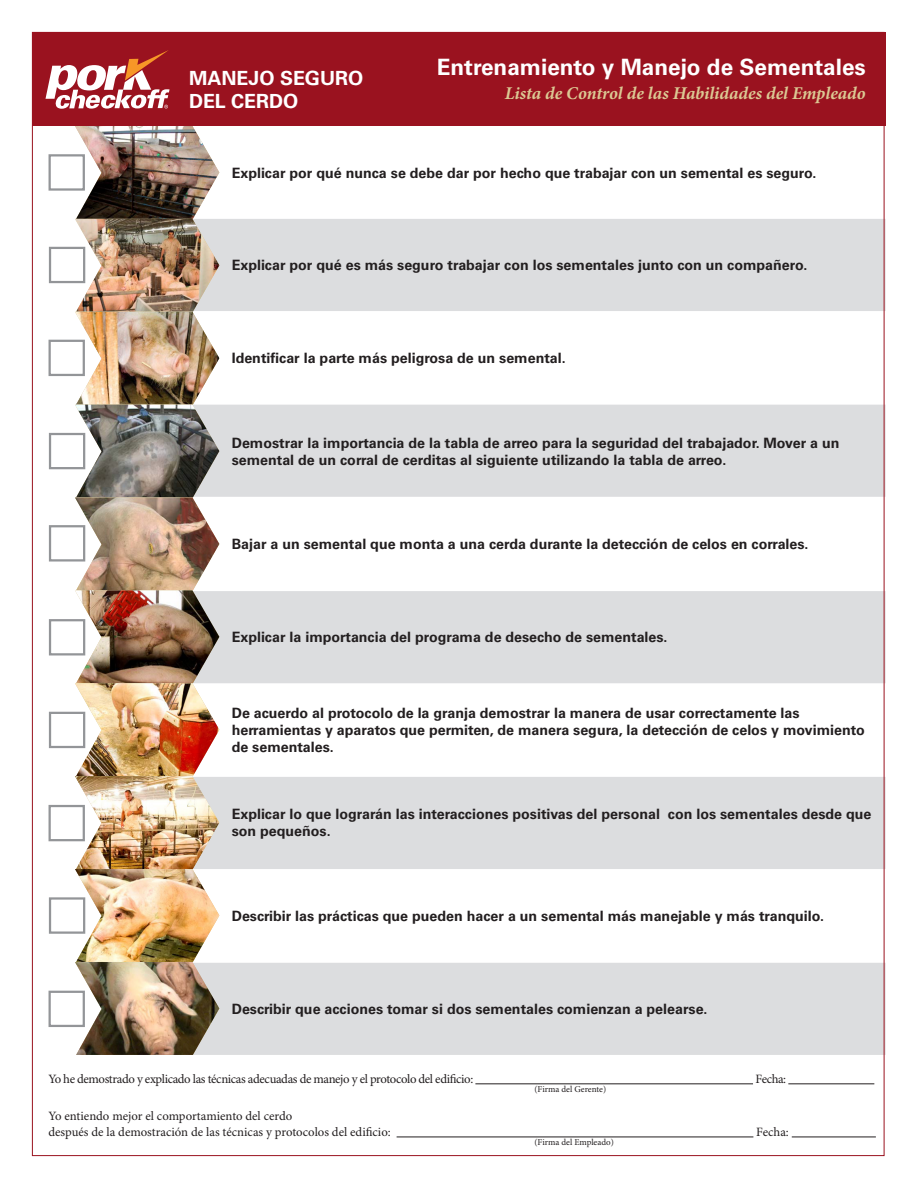
<style>
.page{position:relative;width:918px;height:1188px;background:#fff}
.page>*{position:absolute;margin:0;border:0;box-sizing:border-box;transform-origin:0 0}
.t1{font:700 22.5px "Univers LT Std";color:#fff}
.t2{font:700 19.5px/23.4px "Univers LT Std";color:#fff}
.t3{font:italic 700 18px "Minion Pro";letter-spacing:-.005em;color:#dbc893}
.t4{font:700 14.25px/17.1px "Univers LT Std";color:#231f20}
.t5{font:12.75px/15.3px "Minion Pro";letter-spacing:-.01em;color:#231f20}
.t6{font:12.75px "Minion Pro";letter-spacing:-.03em;color:#231f20}
.t7{font:9px "Minion Pro";color:#231f20}
</style>
<div class="page">
<div style="left:219px;top:219px;width:667px;height:92px;background:#dcdddf"></div>
<div style="left:219px;top:405px;width:667px;height:92px;background:#dcdddf"></div>
<div style="left:219px;top:591px;width:667px;height:92px;background:#dcdddf"></div>
<div style="left:219px;top:777px;width:667px;height:92px;background:#dcdddf"></div>
<div style="left:219px;top:963px;width:667px;height:92px;background:#dcdddf"></div>
<div style="left:32px;top:32px;width:854px;height:94px;background:#9a121f"></div>
<div style="left:49px;top:154px;width:36px;height:37px;border:2px solid #939598"></div>
<div style="left:49px;top:247px;width:36px;height:36px;border:2px solid #939598"></div>
<div style="left:49px;top:340px;width:36px;height:36px;border:2px solid #939598"></div>
<div style="left:49px;top:433px;width:36px;height:36px;border:2px solid #939598"></div>
<div style="left:49px;top:525px;width:36px;height:37px;border:2px solid #939598"></div>
<div style="left:49px;top:619px;width:36px;height:36px;border:2px solid #939598"></div>
<div style="left:49px;top:712px;width:36px;height:36px;border:2px solid #939598"></div>
<div style="left:49px;top:805px;width:36px;height:36px;border:2px solid #939598"></div>
<div style="left:49px;top:897px;width:36px;height:37px;border:2px solid #939598"></div>
<div style="left:49px;top:991px;width:36px;height:36px;border:2px solid #939598"></div>
<img style="left:75px;top:126px;width:144px;height:929px">
<hr style="left:475px;top:1084px;width:278px;height:1px;background:#231f20">
<hr style="left:788px;top:1084px;width:86px;height:1px;background:#231f20">
<hr style="left:397px;top:1137px;width:356px;height:1px;background:#231f20">
<hr style="left:792px;top:1137px;width:84px;height:1px;background:#231f20">
<svg style="left:46px;top:50px;width:124px;height:58px"></svg>
<p class="t2" style="left:189px;top:67px;width:176px">MANEJO SEGURO<br>DEL CERDO</p>
<p class="t1" style="left:437px;top:54px;width:430px">Entrenamiento y Manejo de Sementales</p>
<p class="t3" style="left:505px;top:83px;width:362px">Lista de Control de las Habilidades del Empleado</p>
<p class="t4" style="left:232px;top:164px;width:586px">Explicar por qué nunca se debe dar por hecho que trabajar con un semental es seguro.</p>
<p class="t4" style="left:232px;top:257px;width:577px">Explicar por qué es más seguro trabajar con los sementales junto con un compañero.</p>
<p class="t4" style="left:232px;top:350px;width:336px">Identificar la parte más peligrosa de un semental.</p>
<p class="t4" style="left:232px;top:434px;width:609px">Demostrar la importancia de la tabla de arreo para la seguridad del trabajador. Mover a un semental de un corral de cerditas al siguiente utilizando la tabla de arreo.</p>
<p class="t4" style="left:232px;top:536px;width:578px">Bajar a un semental que monta a una cerda durante la detección de celos en corrales.</p>
<p class="t4" style="left:232px;top:629px;width:437px">Explicar la importancia del programa de desecho de sementales.</p>
<p class="t4" style="left:232px;top:704px;width:635px">De acuerdo al protocolo de la granja demostrar la manera de usar correctamente las herramientas y aparatos que permiten, de manera segura, la detección de celos y movimiento de sementales.</p>
<p class="t4" style="left:232px;top:806px;width:641px">Explicar lo que lograrán las interacciones positivas del personal con los sementales desde que son pequeños.</p>
<p class="t4" style="left:232px;top:907px;width:594px">Describir las prácticas que pueden hacer a un semental más manejable y más tranquilo.</p>
<p class="t4" style="left:232px;top:1000px;width:477px">Describir que acciones tomar si dos sementales comienzan a pelearse.</p>
<p class="t6" style="left:49px;top:1071px;width:426px">Yo he demostrado y explicado las técnicas adecuadas de manejo y el protocolo del edificio:</p>
<p class="t5" style="left:756px;top:1071px;width:32px">Fecha:</p>
<p class="t7" style="left:535px;top:1083px;width:73px">(Firma del Gerente)</p>
<p class="t5" style="left:49px;top:1109px;width:344px">Yo entiendo mejor el comportamiento del cerdo<br>después de la demostración de las técnicas y protocolos del edificio:</p>
<p class="t5" style="left:756px;top:1124px;width:34px">Fecha:</p>
<p class="t7" style="left:535px;top:1136px;width:81px">(Firma del Empleado)</p>
</div>
